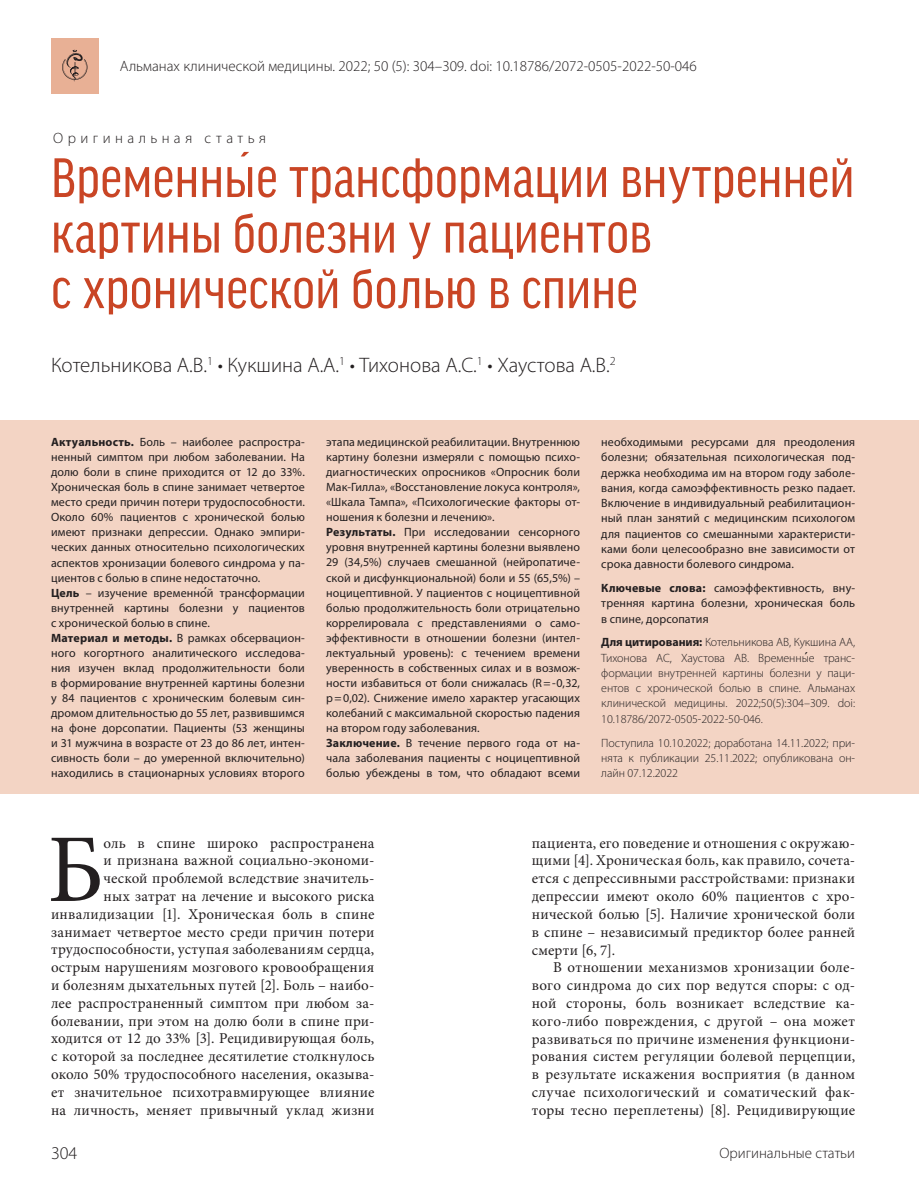
<style>
.page{position:relative;width:919px;height:1191px;background:#fff}
.page>*{position:absolute;margin:0;border:0;box-sizing:border-box;transform-origin:0 0}
.t1{font:97.2px "Minion Pro";color:#231f20}
.t2{font:condensed 59.25px/55.5px "Good Headline Pro";letter-spacing:.005em;color:#c94525}
.t3{font:300 21px "Myriad Pro";color:#231f20}
.t4{font:300 18px "Myriad Pro";color:#231f20}
.t5{font:15px/17.9px "Minion Pro";letter-spacing:.015em;color:#231f20;text-align:justify}
.t6{font:300 15px "Myriad Pro";color:#231f20}
.t7{font:300 15px "Myriad Pro";letter-spacing:.295em;color:#231f20}
.t8{font:12px/15px "Myriad Pro";letter-spacing:.01em;color:#231f20}
.t9{font:300 12px/15.3px "Myriad Pro";letter-spacing:-.005em;color:#231f20;text-align:justify}
.t10{font:12px "Tahoma";color:#231f20}
.s1{font-weight:700}
</style>
<div class="page">
<div style="left:0;top:420px;width:918px;height:374px;background:#f3d4c4"></div>
<div style="left:51px;top:38px;width:48px;height:55px;background:#e8b095"></div>
<svg style="left:62px;top:50px;width:25px;height:32px"></svg>
<p class="t6" style="left:120px;top:57px;width:578px">Альманах клинической медицины. 2022; 50 (5): 304–309. doi: 10.18786/2072-0505-2022-50-046</p>
<p class="t7" style="left:53px;top:129px;width:214px">Оригинальная статья</p>
<h2 class="t2" style="left:51px;top:150px;width:804px">Временны́е трансформации внутренней картины болезни у пациентов<br>с хронической болью в спине</h2>
<h3 class="t3" style="left:51px;top:352px;width:566px">Котельникова А.В.<sup>1</sup> • Кукшина А.А.<sup>1</sup> • Тихонова А.С.<sup>1</sup> • Хаустова А.В.<sup>2</sup></h3>
<p class="t8" style="left:51px;top:434px;width:255px"><span class="s1">Актуальность.</span> Боль – наиболее распростра&shy;ненный симптом при любом заболевании. На долю боли в спине приходится от 12 до 33%.<br>Хроническая боль в спине занимает четвертое место среди причин потери трудоспособности.<br>Около 60% пациентов с хронической болью имеют признаки депрессии. Однако эмпири&shy;ческих данных относительно психологических аспектов хронизации болевого синдрома у па&shy;циентов с болью в спине недостаточно.<br><span class="s1">Цель</span> – изучение временной трансформации</p>
<p class="t10" style="left:208px;top:584px;width:5px">́</p>
<p class="t8" style="left:51px;top:600px;width:255px">внутренней картины болезни у пациентов с хронической болью в спине.<br><span class="s1">Материал и методы.</span> В рамках обсервацион&shy;ного когортного аналитического исследова&shy;ния изучен вклад продолжительности боли в формирование внутренней картины болезни у 84 пациентов с хроническим болевым син&shy;дромом длительностью до 55 лет, развившимся на фоне дорсопатии. Пациенты (53 женщины и 31 мужчина в возрасте от 23 до 86 лет, интен&shy;сивность боли – до умеренной включительно) находились в стационарных условиях второго</p>
<p class="t8" style="left:326px;top:434px;width:255px">этапа медицинской реабилитации. Внутреннюю картину болезни измеряли с помощью психо&shy;диагностических опросников «Опросник боли Мак-Гилла», «Восстановление локуса контроля», «Шкала Тампа», «Психологические факторы от&shy;ношения к болезни и лечению».<br><span class="s1">Результаты.</span> При исследовании сенсорного уровня внутренней картины болезни выявлено 29 (34,5%) случаев смешанной (нейропатиче&shy;ской и дисфункциональной) боли и 55 (65,5%) – ноцицептивной. У пациентов с ноцицептивной болью продолжительность боли отрицательно коррелировала с представлениями о само&shy;эффективности в отношении болезни (интел&shy;лектуальный уровень): с течением времени уверенность в собственных силах и в возмож&shy;ности избавиться от боли снижалась (R=-0,32, p=0,02). Снижение имело характер угасающих колебаний с максимальной скоростью падения на втором году заболевания.<br><span class="s1">Заключение.</span> В течение первого года от на&shy;чала заболевания пациенты с ноцицептивной болью убеждены в том, что обладают всеми</p>
<p class="t8" style="left:601px;top:434px;width:255px;text-align:justify">необходимыми ресурсами для преодоления болезни; обязательная психологическая под&shy;держка необходима им на втором году заболе&shy;вания, когда самоэффективность резко падает.<br>Включение в индивидуальный реабилитацион&shy;ный план занятий с медицинским психологом для пациентов со смешанными характеристи&shy;ками боли целесообразно вне зависимости от срока давности болевого синдрома.</p>
<p class="t8" style="left:601px;top:580px;width:255px;text-align:justify"><span class="s1">Ключевые слова:</span> самоэффективность, вну&shy;тренняя картина болезни, хроническая боль в спине, дорсопатия</p>
<p class="t9" style="left:601px;top:634px;width:255px"><span class="s1">Для цитирования:</span> Котельникова АВ, Кукшина АА,<br>Тихонова АС, Хаустова АВ. Временные транс-</p>
<p class="t10" style="left:808px;top:649px;width:5px">́</p>
<p class="t9" style="left:601px;top:665px;width:255px">формации внутренней картины болезни у паци&shy;ентов с хронической болью в спине. Альманах клинической медицины. 2022;50(5):304–309. doi:<br>10.18786/2072-0505-2022-50-046.</p>
<p class="t9" style="left:601px;top:734px;width:255px">Поступила 10.10.2022; доработана 14.11.2022; при&shy;нята к публикации 25.11.2022; опубликована он&shy;лайн 07.12.2022</p>
<h1 class="t1" style="left:47px;top:804px;width:58px">Б</h1>
<p class="t5" style="left:51px;top:834px;width:325px;text-align:right">оль в спине широко распространена<br>и признана важной социально-экономи-<br>ческой проблемой вследствие значитель-<br>ных затрат на лечение и высокого риска инвалидизации [1]. Хроническая боль в спине занимает четвертое место среди причин потери трудоспособности, уступая заболеваниям сердца, острым нарушениям мозгового кровообращения и болезням дыхательных путей [2]. Боль – наибо&shy;лее распространенный симптом при любом за&shy;болевании, при этом на долю боли в спине при&shy;ходится от 12 до 33% [3]. Рецидивирующая боль, с которой за последнее десятилетие столкнулось около 50% трудоспособного населения, оказыва&shy;ет значительное психотравмирующее влияние на личность, меняет привычный уклад жизни</p>
<p class="t5" style="left:532px;top:834px;width:325px">пациента, его поведение и отношения с окружаю&shy;щими [4]. Хроническая боль, как правило, сочета&shy;ется с депрессивными расстройствами: признаки депрессии имеют около 60% пациентов с хро&shy;нической болью [5]. Наличие хронической боли в спине – независимый предиктор более ранней смерти [6, 7].</p>
<p class="t5" style="left:532px;top:958px;width:325px;text-indent:21px">В отношении механизмов хронизации боле&shy;вого синдрома до сих пор ведутся споры: с од&shy;ной стороны, боль возникает вследствие ка&shy;кого-либо повреждения, с другой – она может развиваться по причине изменения функциони&shy;рования систем регуляции болевой перцепции, в результате искажения восприятия (в данном случае психологический и соматический фак&shy;торы тесно переплетены) [8]. Рецидивирующие</p>
<h3 class="t4" style="left:51px;top:1142px;width:28px">304</h3>
<p class="t6" style="left:719px;top:1144px;width:137px">Оригинальные статьи</p>
</div>
